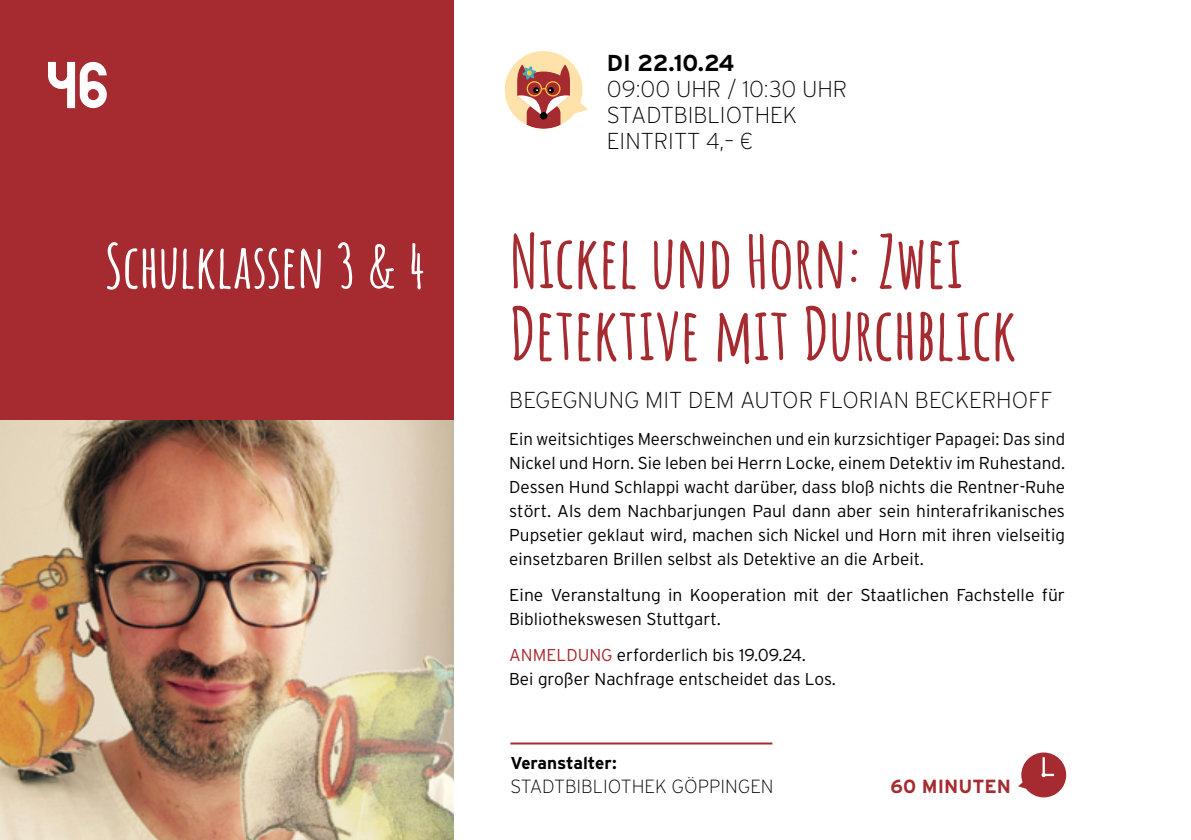
<style>
.page{position:relative;width:1191px;height:840px;background:#fff}
.page>*{position:absolute;margin:0;border:0;box-sizing:border-box;transform-origin:0 0}
.t1{font:700 72px/72px "Amatic SC";letter-spacing:-.01em;color:#a52b30}
.t2{font:700 66px "Gilbert";color:#fff}
.t3{font:700 60px "Amatic SC";letter-spacing:-.005em;color:#fff}
.t4{font:200 23px/26px "Interstate";color:#000}
.t5{font:700 23px "Interstate";letter-spacing:-.01em;color:#000}
.t6{font:200 19px "Interstate";color:#000}
.t7{font:700 19px "Interstate";color:#a52b30}
.t8{font:300 17.2px/24px "Interstate";color:#000}
.t9{font:700 17.2px "Interstate";color:#000}
.s1{color:#a52b30}
</style>
<div class="page">
<div style="left:0;top:0;width:454px;height:839px;background:#a52b30"></div>
<hr style="left:510px;top:742px;width:262px;height:2px;background:#a52b30">
<svg style="left:1018px;top:752px;width:48px;height:45px"></svg>
<img style="left:0;top:420px;width:454px;height:419px">
<svg style="left:505px;top:51px;width:83px;height:78px"></svg>
<h2 class="t2" style="left:45px;top:41px;width:66px">46</h2>
<h3 class="t3" style="left:105px;top:220px;width:322px">Schulklassen 3 &amp; 4</h3>
<h3 class="t5" style="left:607px;top:50px;width:129px">DI 22.10.24</h3>
<h3 class="t4" style="left:607px;top:76px;width:242px">09:00 UHR / 10:30 UHR<br>STADTBIBLIOTHEK<br>EINTRITT 4,– €</h3>
<h1 class="t1" style="left:509px;top:221px;width:508px">Nickel und Horn: Zwei<br>Detektive mit Durchblick</h1>
<h3 class="t4" style="left:509px;top:387px;width:545px">BEGEGNUNG MIT DEM AUTOR FLORIAN BECKERHOFF</h3>
<p class="t8" style="left:509px;top:426px;width:557px;text-align:justify">Ein weitsichtiges Meerschweinchen und ein kurzsichtiger Papagei: Das sind Nickel und Horn. Sie leben bei Herrn Locke, einem Detektiv im Ruhestand.<br>Dessen Hund Schlappi wacht darüber, dass bloß nichts die Rentner-Ruhe stört. Als dem Nachbarjungen Paul dann aber sein hinterafrikanisches Pupsetier geklaut wird, machen sich Nickel und Horn mit ihren vielseitig einsetzbaren Brillen selbst als Detektive an die Arbeit.</p>
<p class="t8" style="left:509px;top:582px;width:557px">Eine Veranstaltung in Kooperation mit der Staatlichen Fachstelle für<br>Bibliothekswesen Stuttgart.</p>
<p class="t8" style="left:509px;top:642px;width:328px"><span class="s1">ANMELDUNG</span> erforderlich bis 19.09.24.<br>Bei großer Nachfrage entscheidet das Los.</p>
<p class="t9" style="left:510px;top:752px;width:108px">Veranstalter:</p>
<p class="t6" style="left:510px;top:775px;width:265px">STADTBIBLIOTHEK GÖPPINGEN</p>
<p class="t7" style="left:890px;top:775px;width:122px">60 MINUTEN</p>
</div>
